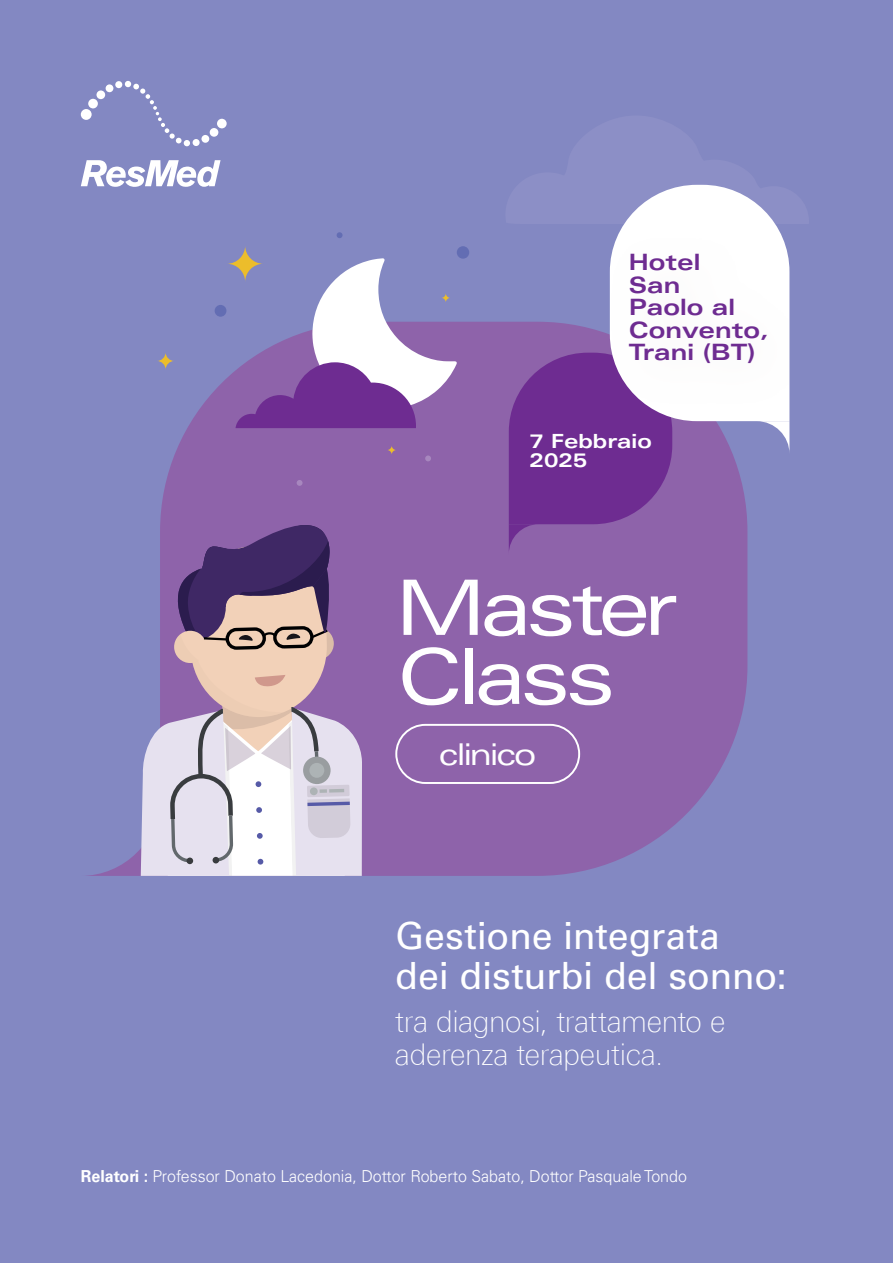
<style>
.page{position:relative;width:893px;height:1263px;background:#8388c2}
.page>*{position:absolute;margin:0;border:0;box-sizing:border-box;transform-origin:0 0}
.t1{font:expanded 76.5px/69px "Univers LT Std";letter-spacing:-.075em;color:#fff}
.Heading_1{font:37.5px/40.5px "Univers LT Std";letter-spacing:-.005em;color:#fff}
.Heading_1-2{font:100 30px/33px "Linotype Univers 230";letter-spacing:-.015em;color:#fff}
.t2{font:expanded 30px "Univers LT Std";letter-spacing:-.075em;color:#fff}
.t3{font:700 expanded 22.5px/22.5px "Univers LT Std";color:#6e2c91}
.t4{font:700 expanded 19.5px/19.5px "Univers LT Std";color:#fff}
.t5{font:300 16.5px "Univers LT Std";color:#fff}
.s1{font-weight:700}
</style>
<div class="page">
<div style="left:217px;top:119px;width:10px;height:10px;background:#fff;border-radius:50%"></div>
<div style="left:210px;top:128px;width:8px;height:9px;background:#fff;border-radius:50%"></div>
<div style="left:201px;top:135px;width:8px;height:8px;background:#fff;border-radius:50%"></div>
<div style="left:192px;top:139px;width:8px;height:7px;background:#fff;border-radius:50%"></div>
<div style="left:81px;top:109px;width:11px;height:11px;background:#fff;border-radius:50%"></div>
<div style="left:88px;top:99px;width:10px;height:10px;background:#fff;border-radius:50%"></div>
<div style="left:96px;top:90px;width:9px;height:9px;background:#fff;border-radius:50%"></div>
<div style="left:105px;top:84px;width:9px;height:8px;background:#fff;border-radius:50%"></div>
<div style="left:115px;top:81px;width:7px;height:7px;background:#fff;border-radius:50%"></div>
<svg style="left:125px;top:81px;width:65px;height:65px"></svg>
<svg style="left:81px;top:160px;width:140px;height:27px"></svg>
<svg style="left:163px;top:322px;width:584px;height:554px;background:#8d66ac"></svg>
<svg style="left:505px;top:184px;width:285px;height:370px"></svg>
<div style="left:605px;top:231px;width:206px;height:181px;background:#dcd8d5;opacity:.3"></div>
<div style="left:457px;top:246px;width:12px;height:13px;background:#636db3;border-radius:50%"></div>
<svg style="left:87px;top:497px;width:275px;height:379px"></svg>
<div style="left:395px;top:724px;width:185px;height:60px;border:2px solid #fff;border-radius:29px"></div>
<svg style="left:425px;top:455px;width:6px;height:6px"></svg>
<svg style="left:297px;top:480px;width:6px;height:6px"></svg>
<svg style="left:337px;top:232px;width:6px;height:6px"></svg>
<div style="left:215px;top:305px;width:11px;height:12px;background:#636db3;border-radius:50%"></div>
<svg style="left:157px;top:352px;width:17px;height:18px"></svg>
<svg style="left:387px;top:445px;width:9px;height:10px"></svg>
<svg style="left:227px;top:245px;width:36px;height:37px"></svg>
<svg style="left:236px;top:258px;width:221px;height:170px"></svg>
<p class="t3" style="left:629px;top:251px;width:141px">Hotel<br>San<br>Paolo al<br>Convento,<br>Trani (BT)</p>
<p class="t4" style="left:530px;top:431px;width:124px">7 Febbraio<br>2025</p>
<p class="t1" style="left:395px;top:572px;width:284px">Master<br>Class</p>
<p class="t2" style="left:439px;top:736px;width:99px">clinico</p>
<p class="Heading_1" style="left:395px;top:915px;width:393px">Gestione integrata<br>dei disturbi del sonno:</p>
<p class="Heading_1-2" style="left:395px;top:1005px;width:332px">tra diagnosi, trattamento e aderenza terapeutica.</p>
<p class="t5" style="left:81px;top:1166px;width:608px"><span class="s1">Relatori :</span> Professor Donato Lacedonia, Dottor Roberto Sabato, Dottor Pasquale Tondo</p>
</div>
